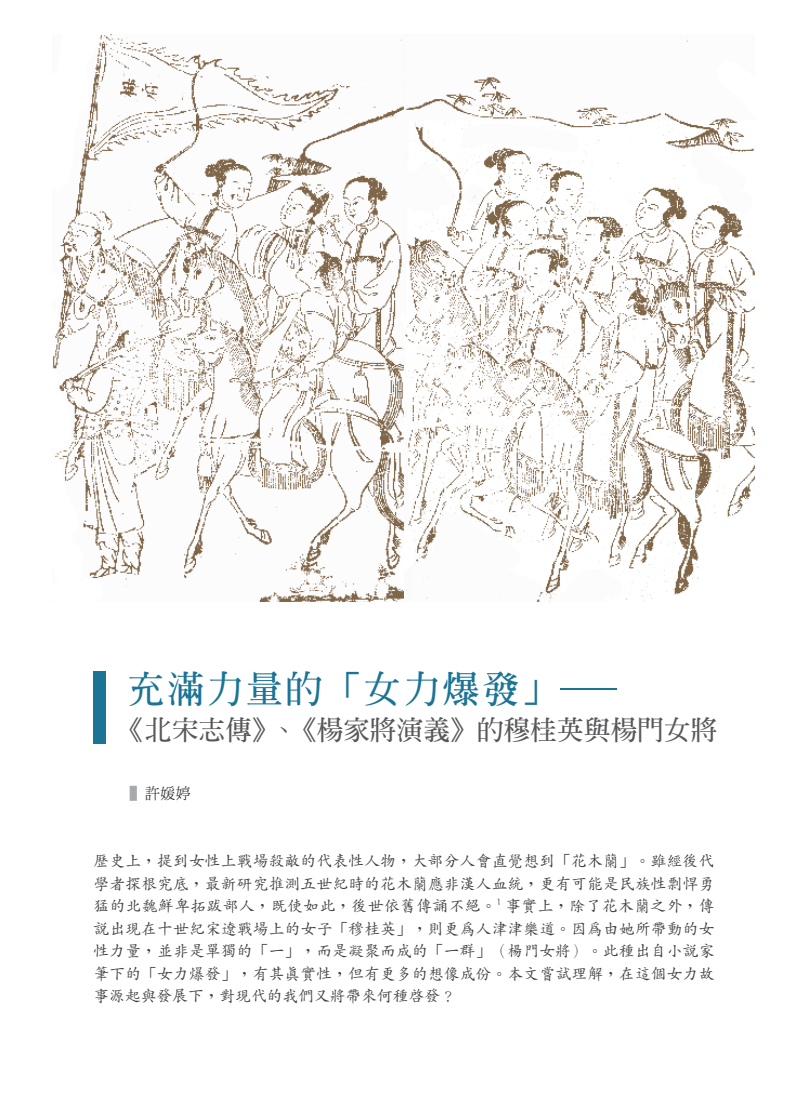
<style>
.page{position:relative;width:808px;height:1106px;background:#fff}
.page>*{position:absolute;margin:0;border:0;box-sizing:border-box;transform-origin:0 0}
.t1{font:700 37.5px "AR Ming B5";letter-spacing:.05em;color:#1b7395}
.t2{font:700 27px "AR Ming B5";letter-spacing:-.01em;color:#57585a}
.t3{font:500 15.75px/22.5px "AR Kai B5";letter-spacing:.01em;color:#3e3e3f;text-align:justify}
.t4{font:300 15px "AR Ming B5";color:#231f20}
.t5{font:8.7px "Century Gothic";color:#3e3e3f}
.s1{color:#a8a9ad}
</style>
<div class="page">
<div style="left:94px;top:671px;width:12px;height:72px;background:#1b7395"></div>
<img style="left:53px;top:34px;width:701px;height:567px">
<h1 class="t1" style="left:128px;top:670px;width:491px">充滿力量的「女力爆發」─</h1>
<h2 class="t2" style="left:116px;top:716px;width:603px">《北宋志傳》、《楊家將演義》的穆桂英與楊門女將</h2>
<p class="t4" style="left:130px;top:785px;width:63px"><span class="s1">▌</span>許媛婷</p>
<p class="t3" style="left:94px;top:850px;width:622px">歷史上，提到女性上戰場殺敵的代表性人物，大部分人會直覺想到「花木蘭」。雖經後代學者探根究底，最新研究推測五世紀時的花木蘭應非漢人血統，更有可能是民族性剽悍勇猛的北魏鮮卑拓跋部人，既使如此，後世依舊傳誦不絕。</p>
<p class="t5" style="left:496px;top:896px;width:6px">1</p>
<p class="t3" style="left:94px;top:895px;width:622px;text-indent:412px">事實上，除了花木蘭之外，傳說出現在十世紀宋遼戰場上的女子「穆桂英」，則更為人津津樂道。因為由她所帶動的女性力量，並非是單獨的「一」，而是凝聚而成的「一群」（楊門女將）。此種出自小說家筆下的「女力爆發」，有其真實性，但有更多的想像成份。本文嘗試理解，在這個女力故事源起與發展下，對現代的我們又將帶來何種啟發﹖</p>
</div>
